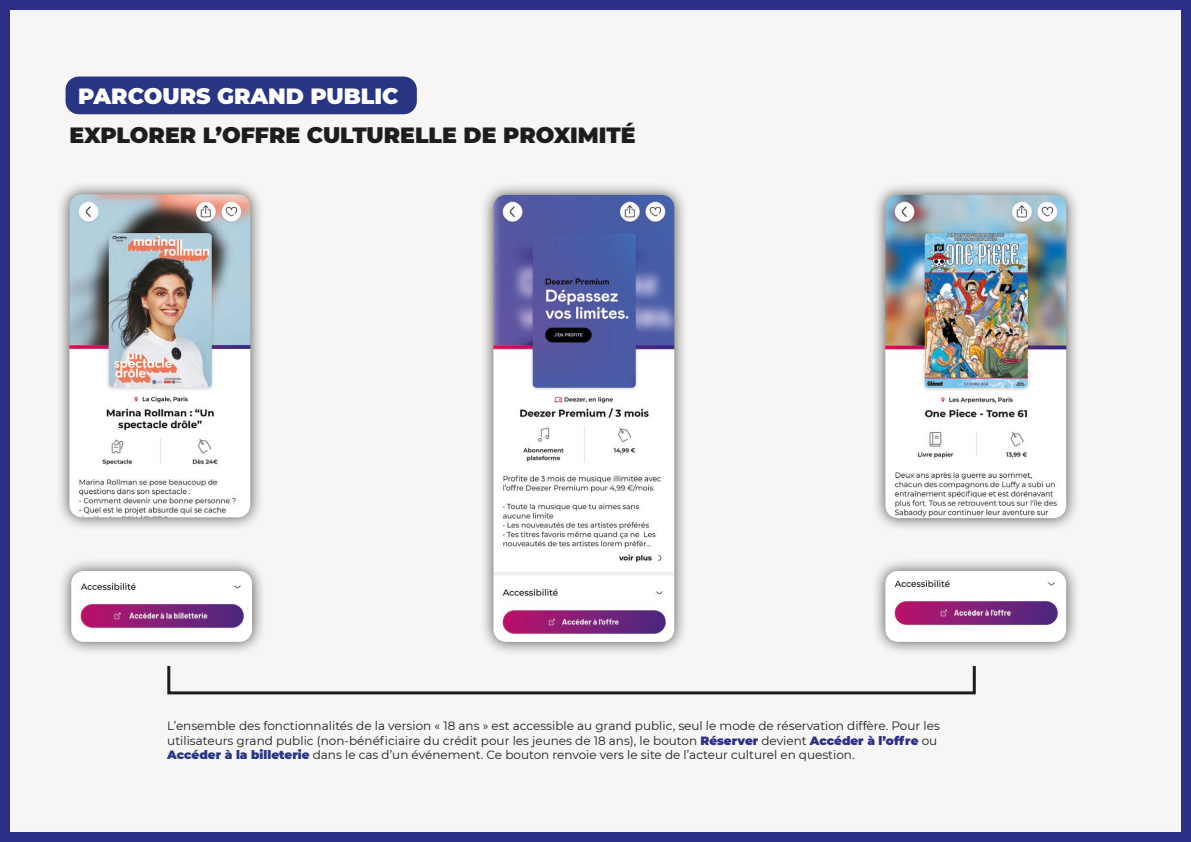
<style>
.page{position:relative;width:1191px;height:842px;background:#fff}
.page>*{position:absolute;margin:0;border:0;box-sizing:border-box;transform-origin:0 0}
.t1{font:900 22px "Montserrat";color:#1d1d1b}
.t2{font:900 22px "Montserrat";color:#fff}
.t3{font:12px/14.4px "Montserrat";color:#1d1d1b}
.s1{font-weight:900;color:#2d2e87}
.s2{font-weight:900;color:#283583}
</style>
<div class="page">
<div style="left:0;top:1px;width:1191px;height:840px;background:#f7f6f5"></div>
<div style="left:0;top:0;width:1191px;height:842px;border:10px solid #2d2e87"></div>
<div style="left:66px;top:77px;width:351px;height:37px;background:#283583;border-radius:13px"></div>
<div style="left:479px;top:181px;width:209px;height:475px;background:#1d1d1b;opacity:.75"></div>
<img style="left:493px;top:195px;width:181px;height:447px">
<div style="left:56px;top:180px;width:208px;height:351px;background:#1d1d1b;opacity:.75"></div>
<img style="left:69px;top:194px;width:181px;height:323px">
<div style="left:871px;top:181px;width:209px;height:351px;background:#1d1d1b;opacity:.75"></div>
<img style="left:885px;top:195px;width:181px;height:323px">
<div style="left:57px;top:557px;width:209px;height:99px;background:#1d1d1b;opacity:.75"></div>
<img style="left:71px;top:571px;width:181px;height:71px">
<div style="left:871px;top:557px;width:209px;height:99px;background:#1d1d1b;opacity:.75"></div>
<img style="left:885px;top:571px;width:181px;height:71px">
<div style="left:167px;top:664px;width:808px;height:30px;border:3px solid #1d1d1b"></div>
<p class="t2" style="left:78px;top:79px;width:322px">PARCOURS GRAND PUBLIC</p>
<p class="t1" style="left:69px;top:119px;width:568px">EXPLORER L’OFFRE CULTURELLE DE PROXIMITÉ</p>
<p class="t3" style="left:167px;top:718px;width:774px">L’ensemble des fonctionnalités de la version « 18 ans » est accessible au grand public, seul le mode de réservation diffère. Pour les utilisateurs grand public (non-bénéficiaire du crédit pour les jeunes de 18 ans), le bouton <span class="s1">Réserver</span> devient <span class="s1">Accéder à l’offre</span> ou<br><span class="s2">Accéder à la billeterie</span> dans le cas d’un événement. Ce bouton renvoie vers le site de l’acteur culturel en question.</p>
</div>
